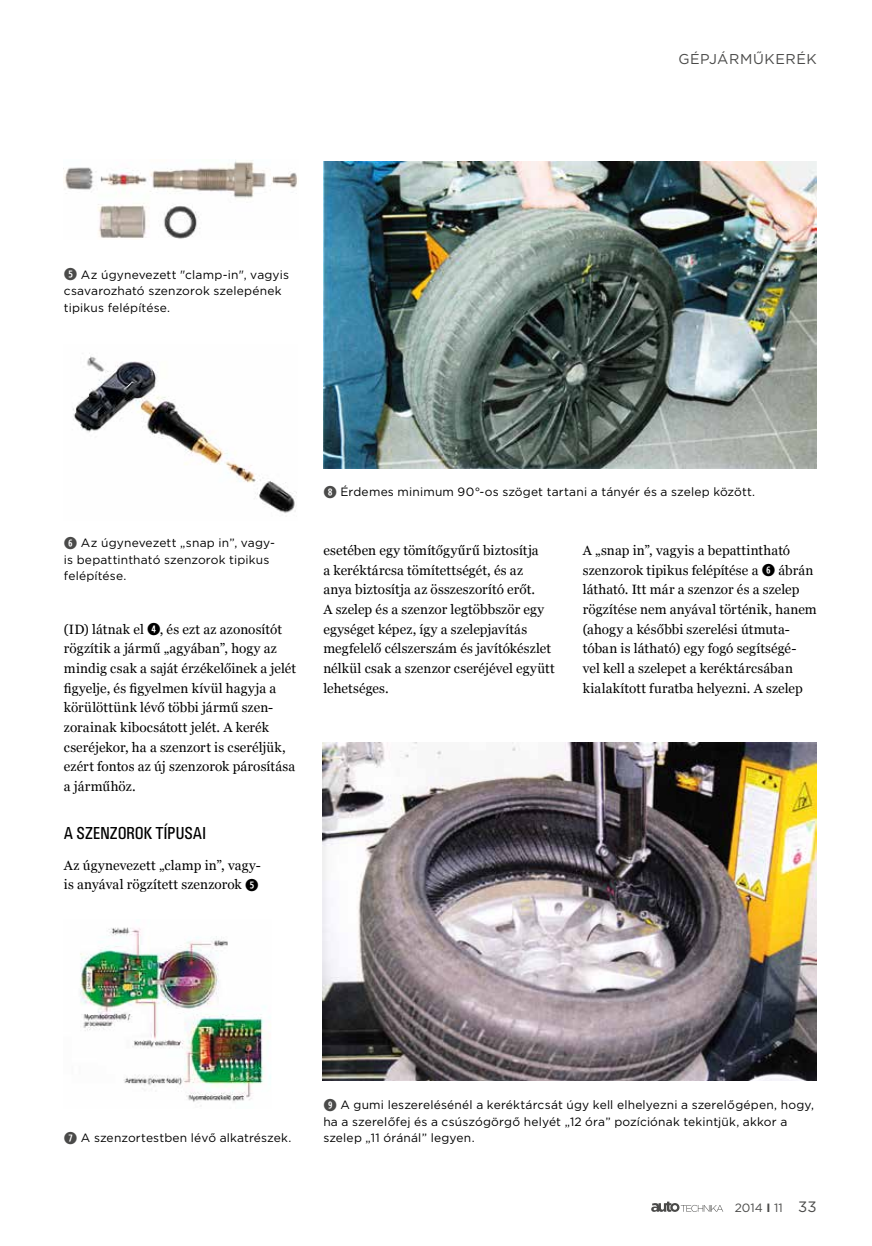
<style>
.page{position:relative;width:872px;height:1246px;background:#fff}
.page>*{position:absolute;margin:0;border:0;box-sizing:border-box;transform-origin:0 0}
.t1{font:18px "U001 Con";letter-spacing:.015em;color:#000}
.t2{font:14.25px "Gotham";letter-spacing:.04em;color:#4a4a49}
.t3{font:13.5px/19.6px "Georgia";letter-spacing:.01em;color:#000}
.t4{font:12px/16.5px "Gotham";letter-spacing:.015em;color:#000}
.t5{font:12px "Gotham";color:#4a4a49}
.s1{font-family:"Combi Numerals Ltd";font-size:16.5px;color:#4a4a49}
.s2{font-family:"Combi Numerals Ltd";font-size:16.5px}
.s3{font-weight:700}
.s4{font-size:15px}
</style>
<div class="page">
<svg style="left:651px;top:1201px;width:72px;height:11px"></svg>
<img style="left:73px;top:353px;width:224px;height:161px">
<img style="left:80px;top:927px;width:191px;height:179px">
<img style="left:323px;top:161px;width:493px;height:307px">
<img style="left:323px;top:743px;width:493px;height:337px">
<img style="left:63px;top:159px;width:234px;height:80px">
<p class="t2" style="left:678px;top:50px;width:140px">GÉPJÁRMŰKERÉK</p>
<p class="t4" style="left:64px;top:266px;width:227px"><span class="s1">➎</span> Az úgynevezett "clamp-in", vagyis csavarozható szenzorok szelepének tipikus felépítése.</p>
<p class="t4" style="left:64px;top:534px;width:213px"><span class="s1">➏</span> Az úgynevezett „snap in”, vagy&shy;is bepattintható szenzorok tipikus felépítése.</p>
<p class="t3" style="left:64px;top:619px;width:234px">(ID) látnak el <span class="s2">➍</span>, és ezt az azonosítót rögzítik a jármű „agyában”, hogy az mindig csak a saját érzékelőinek a jelét figyelje, és figyelmen kívül hagyja a körülöttünk lévő többi jármű szen&shy;zorainak kibocsátott jelét. A kerék cseréjekor, ha a szenzort is cseréljük, ezért fontos az új szenzorok párosítása a járműhöz.</p>
<h1 class="t1" style="left:64px;top:823px;width:144px">A SZENZOROK TÍPUSAI</h1>
<p class="t3" style="left:64px;top:854px;width:198px">Az úgynevezett „clamp in”, vagy&shy;is anyával rögzített szenzorok <span class="s2">➎</span></p>
<p class="t4" style="left:323px;top:484px;width:433px"><span class="s1">➑</span> Érdemes minimum 90°-os szöget tartani a tányér és a szelep között.</p>
<p class="t3" style="left:323px;top:540px;width:233px">esetében egy tömítőgyűrű biztosítja<br>a keréktárcsa tömítettségét, és az anya biztosítja az összeszorító erőt.<br>A szelep és a szenzor legtöbbször egy egységet képez, így a szelepjavítás megfelelő célszerszám és javítókészlet nélkül csak a szenzor cseréjével együtt lehetséges.</p>
<p class="t3" style="left:583px;top:540px;width:235px">A „snap in”, vagyis a bepattintható szenzorok tipikus felépítése a <span class="s2">➏</span> ábrán látható. Itt már a szenzor és a szelep rögzítése nem anyával történik, hanem (ahogy a későbbi szerelési útmuta&shy;tóban is látható) egy fogó segítségé&shy;vel kell a szelepet a keréktárcsában kialakított furatba helyezni. A szelep</p>
<p class="t4" style="left:64px;top:1129px;width:229px"><span class="s1">➐</span> A szenzortestben lévő alkatrészek.</p>
<p class="t4" style="left:323px;top:1097px;width:492px"><span class="s1">➒</span> A gumi leszerelésénél a keréktárcsát úgy kell elhelyezni a szerelőgépen, hogy, ha a szerelőfej és a csúszógörgő helyét „12 óra” pozíciónak tekintjük, akkor a szelep „11 óránál” legyen.</p>
<p class="t5" style="left:734px;top:1200px;width:83px">2014 <span class="s3">I</span> 11 <span class="s4">33</span></p>
</div>
